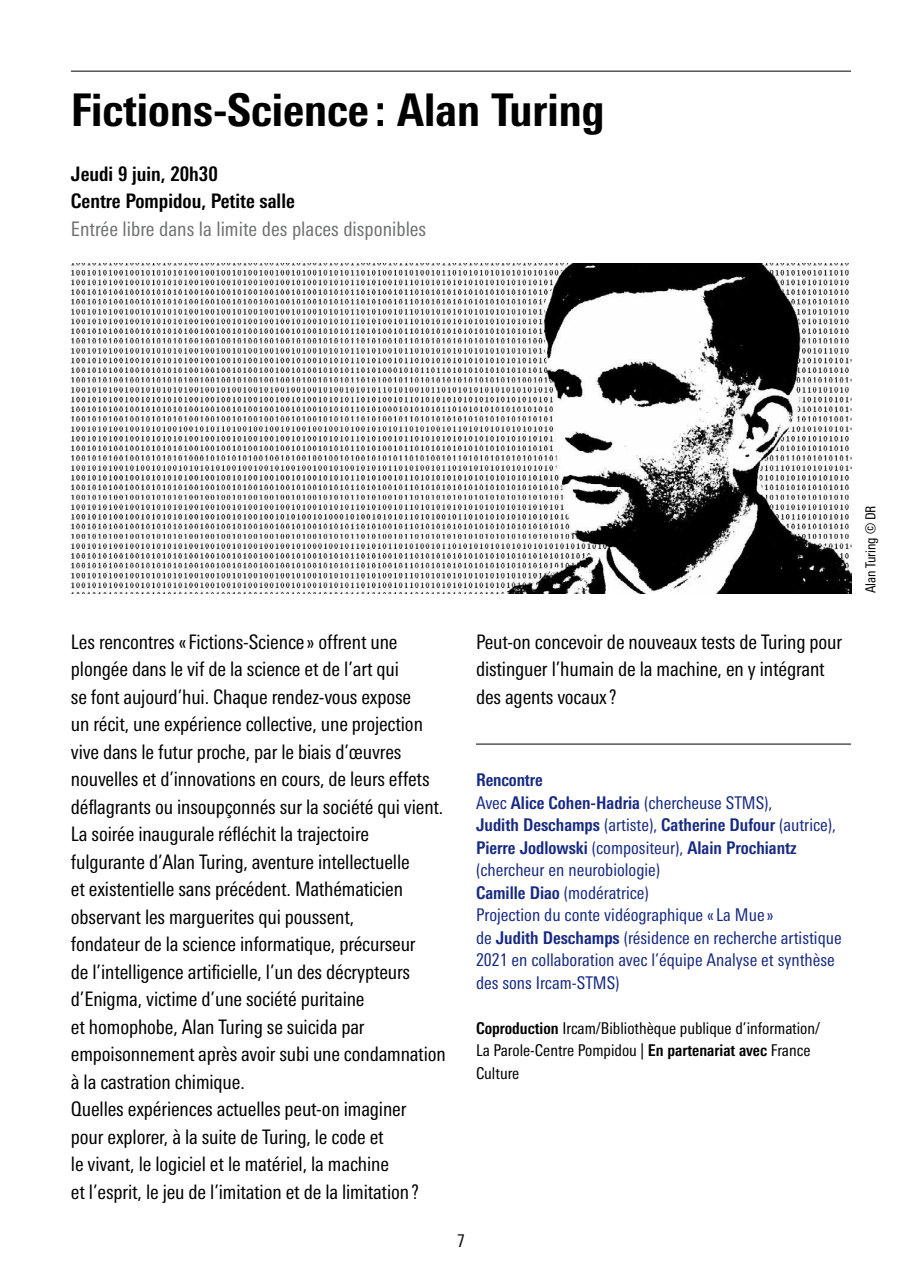
<style>
.page{position:relative;width:922px;height:1276px;background:#fff}
.page>*{position:absolute;margin:0;border:0;box-sizing:border-box;transform-origin:0 0}
.t1{font:800 condensed 45px "Univers Next Pro";color:#000}
.t2{font:condensed 20px/27.5px "Univers Next Pro";letter-spacing:-.005em;color:#000}
.t3{font:condensed 20px "Univers Next Pro";color:#707172}
.t4{font:700 condensed 20px/27.5px "Univers Next Pro";color:#000}
.t5{font:condensed 17.5px/22.5px "Univers Next Pro";color:#172983}
.t6{font:condensed 17.5px "Univers Next Pro";color:#000}
.t7{font:condensed 16.25px/22.5px "Univers Next Pro";color:#000}
.t8{font:condensed 13.75px "Univers Next Pro";letter-spacing:-.01em;color:#000}
.s1{font-weight:700}
</style>
<div class="page">
<hr style="left:476px;top:743px;width:374px;height:1px;background:#000">
<img style="left:71px;top:263px;width:779px;height:330px">
<hr style="left:71px;top:71px;width:779px;height:1px;background:#000">
<h1 class="t1" style="left:71px;top:83px;width:535px">Fictions-Science : Alan Turing</h1>
<p class="t4" style="left:71px;top:160px;width:225px">Jeudi 9 juin, 20h30<br>Centre Pompidou, Petite salle</p>
<p class="t3" style="left:71px;top:217px;width:357px">Entrée libre dans la limite des places disponibles</p>
<p class="t2" style="left:71px;top:627px;width:376px">Les rencontres « Fictions-Science » offrent une plongée dans le vif de la science et de l’art qui<br>se font aujourd’hui. Chaque rendez-vous expose<br>un récit, une expérience collective, une projection vive dans le futur proche, par le biais d’œuvres nouvelles et d’innovations en cours, de leurs effets déflagrants ou insoupçonnés sur la société qui vient.<br>La soirée inaugurale réfléchit la trajectoire fulgurante d’Alan Turing, aventure intellectuelle<br>et existentielle sans précédent. Mathématicien observant les marguerites qui poussent,<br>fondateur de la science informatique, précurseur<br>de l’intelligence artificielle, l’un des décrypteurs d’Enigma, victime d’une société puritaine<br>et homophobe, Alan Turing se suicida par empoisonnement après avoir subi une condamnation à la castration chimique.<br>Quelles expériences actuelles peut-on imaginer<br>pour explorer, à la suite de Turing, le code et<br>le vivant, le logiciel et le matériel, la machine<br>et l’esprit, le jeu de l’imitation et de la limitation ?</p>
<p class="t2" style="left:476px;top:627px;width:367px">Peut-on concevoir de nouveaux tests de Turing pour distinguer l’humain de la machine, en y intégrant des agents vocaux?</p>
<p class="t5" style="left:476px;top:768px;width:367px"><span class="s1">Rencontre<br></span>Avec <span class="s1">Alice Cohen-Hadria</span> (chercheuse STMS),<br><span class="s1">Judith Deschamps</span> (artiste), <span class="s1">Catherine Dufour</span> (autrice), <span class="s1">Pierre Jodlowski</span> (compositeur), <span class="s1">Alain Prochiantz </span>(chercheur en neurobiologie)<br><span class="s1">Camille Diao</span> (modératrice)<br>Projection du conte vidéographique « La Mue »<br>de <span class="s1">Judith Deschamps</span> (résidence en recherche artistique 2021 en collaboration avec l’équipe Analyse et synthèse des sons Ircam-STMS)</p>
<p class="t7" style="left:476px;top:1016px;width:345px"><span class="s1">Coproduction</span> Ircam/Bibliothèque publique d’information/<br>La Parole-Centre Pompidou | <span class="s1">En partenariat avec</span> France<br>Culture</p>
<p class="t6" style="left:457px;top:1230px;width:9px">7</p>
<p class="t8" style="left:862px;top:593px;width:89px;rotate:-90deg">Alan Turing © DR</p>
</div>
